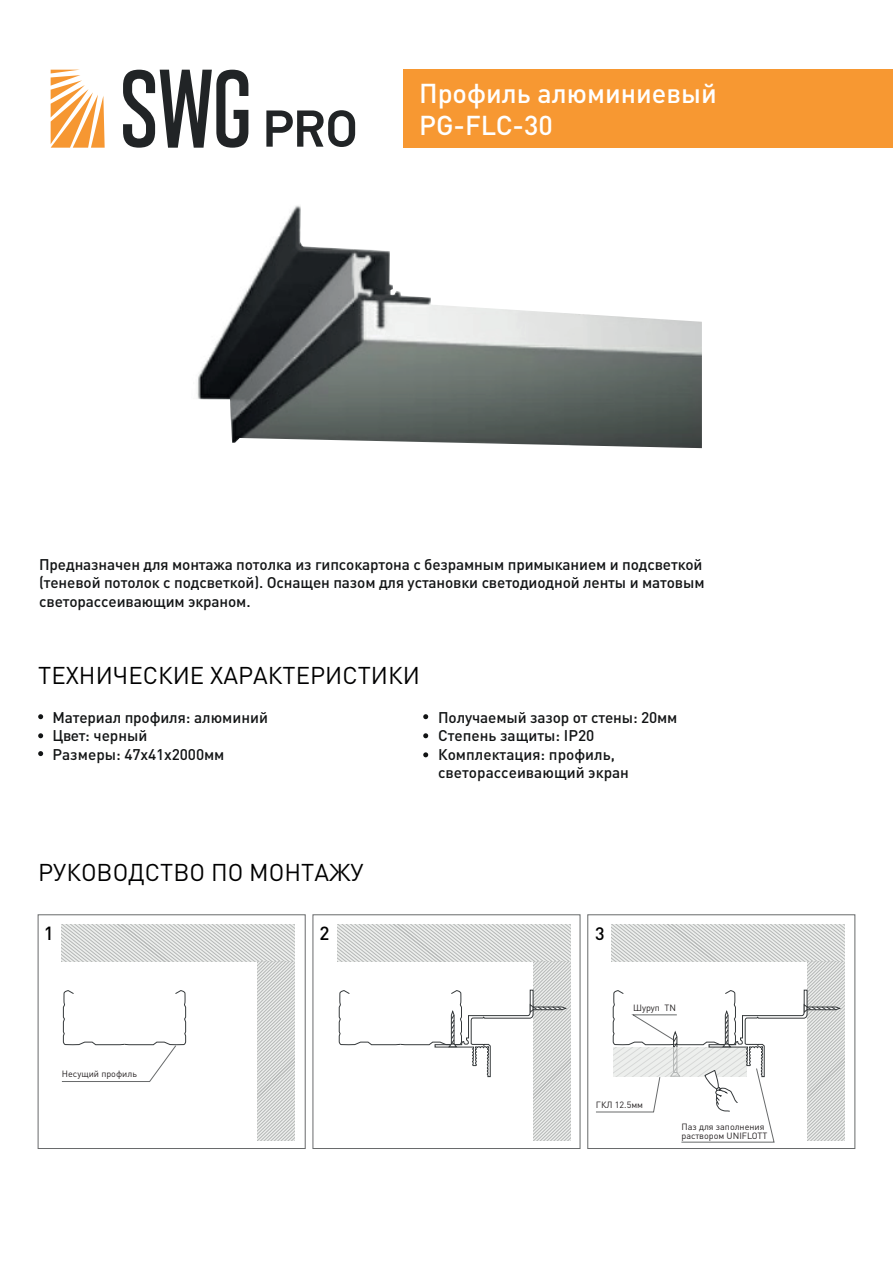
<style>
.page{position:relative;width:893px;height:1263px;background:#fff}
.page>*{position:absolute;margin:0;border:0;box-sizing:border-box;transform-origin:0 0}
.t1{font:500 27px/31.5px "DIN Pro";color:#fff}
.t2{font:700 27px "DIN Pro";color:#fff}
.t3{font:24px "DIN Pro";color:#000001}
.t4{font:500 18.75px "DIN Pro";color:#000001}
.t5{font:500 17.85px "DIN Pro";color:#000001}
.t6{font:500 15.3px/18.5px "DIN Pro";letter-spacing:-.01em;color:#121415}
.t7{font:9px/9px "DIN Pro";color:#231f20}
</style>
<div class="page">
<svg style="left:38px;top:714px;width:5px;height:5px"></svg>
<svg style="left:38px;top:733px;width:5px;height:5px"></svg>
<svg style="left:423px;top:714px;width:5px;height:5px"></svg>
<svg style="left:423px;top:733px;width:5px;height:5px"></svg>
<svg style="left:423px;top:752px;width:5px;height:5px"></svg>
<svg style="left:38px;top:751px;width:5px;height:5px"></svg>
<div style="left:404px;top:70px;width:489px;height:78px;background:#f79832"></div>
<svg style="left:123px;top:70px;width:125px;height:78px"></svg>
<svg style="left:51px;top:70px;width:54px;height:78px"></svg>
<svg style="left:266px;top:110px;width:89px;height:37px"></svg>
<img style="left:197px;top:205px;width:505px;height:243px">
<svg style="left:587px;top:914px;width:269px;height:235px"></svg>
<svg style="left:37px;top:914px;width:269px;height:235px"></svg>
<svg style="left:312px;top:914px;width:269px;height:235px"></svg>
<svg style="left:338px;top:924px;width:233px;height:217px"></svg>
<svg style="left:62px;top:924px;width:233px;height:216px"></svg>
<svg style="left:596px;top:924px;width:249px;height:218px"></svg>
<h1 class="t1" style="left:419px;top:76px;width:299px">Профиль алюминиевый<br>PG-FLC-30</h1>
<h1 class="t2" style="left:390px;top:101px;width:64px">LG16</h1>
<p class="t6" style="left:39px;top:554px;width:667px">Предназначен для монтажа потолка из гипсокартона с безрамным примыканием и подсветкой (теневой потолок с подсветкой). Оснащен пазом для установки светодиодной ленты и матовым светорассеивающим экраном.</p>
<h2 class="t3" style="left:38px;top:659px;width:383px">ТЕХНИЧЕСКИЕ ХАРАКТЕРИСТИКИ</h2>
<p class="t6" style="left:53px;top:707px;width:217px">Материал профиля: алюминий</p>
<p class="t6" style="left:53px;top:726px;width:173px">Цвет: черный<br>Размеры: 47х41х2000мм</p>
<p class="t6" style="left:438px;top:707px;width:241px">Получаемый зазор от стены: 20мм<br>Степень защиты: IP20<br>Комплектация: профиль, светорассеивающий экран</p>
<h2 class="t3" style="left:38px;top:856px;width:327px">РУКОВОДСТВО ПО МОНТАЖУ</h2>
<p class="t4" style="left:44px;top:920px;width:12px">1</p>
<p class="t4" style="left:320px;top:920px;width:12px">2</p>
<p class="t5" style="left:595px;top:921px;width:11px">3</p>
<p class="t7" style="left:62px;top:1069px;width:77px">Несущий профиль</p>
<p class="t7" style="left:633px;top:1003px;width:44px">Шуруп TN</p>
<p class="t7" style="left:596px;top:1099px;width:49px">ГКЛ 12.5мм</p>
<p class="t7" style="left:681px;top:1121px;width:88px">Паз для заполнения раствором UNIFLOTT</p>
</div>
